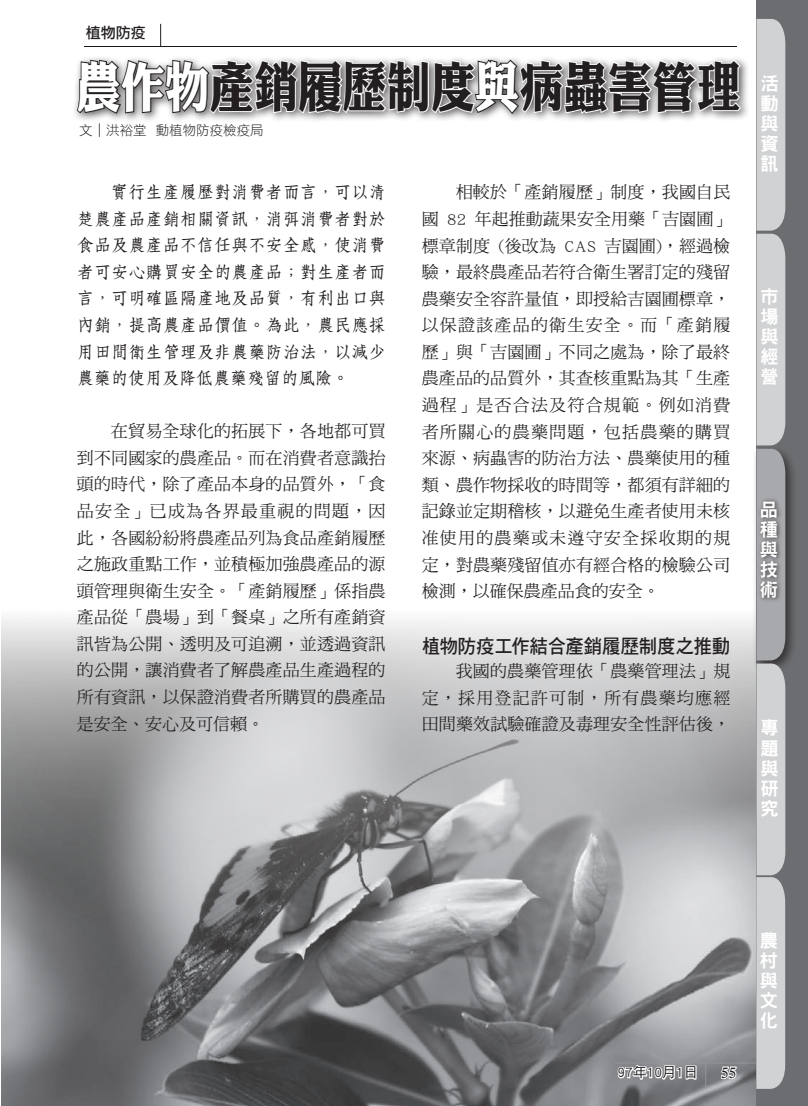
<style>
.page{position:relative;width:808px;height:1106px;background:#fff}
.page>*{position:absolute;margin:0;border:0;box-sizing:border-box;transform-origin:0 0}
.t1{font:54px "DF Li King Hei Std W8";color:#231f20;scale:.82 1}
.t2{font:19.5px "DF Hei Std W7";letter-spacing:-.015em;color:#231f20;scale:.95 1}
.t3{font:18.15px/20.1px "DF Hei Std W9";color:#fff;text-align:justify}
.t4{font:16.95px/26.5px "DF Ming Std W5";letter-spacing:.01em;color:#231f20;text-align:justify}
.t5{font:16.95px/26.5px "DF Fang Song Std W6";letter-spacing:.01em;color:#231f20;text-align:justify}
.t6{font:15px "DF Li Hei Std W5";color:#231f20}
.t7{font:15px "Calisto";color:#231f20}
.t8{font:13.95px "DF Hei Std W5";color:#231f20}
.t9{font:13.5px "DF Li Hei Std W3";color:#231f20}
.s1{color:#fff}
</style>
<div class="page">
<img style="left:1px;top:619px;width:755px;height:487px">
<svg style="left:616px;top:1053px;width:82px;height:30px"></svg>
<svg style="left:719px;top:1065px;width:19px;height:15px"></svg>
<hr style="left:615px;top:1062px;width:143px;height:1px;background:#939598">
<svg style="left:705px;top:1063px;width:1px;height:25px"></svg>
<div style="left:756px;top:0;width:52px;height:1106px;background:#6c6d70"></div>
<div style="left:752px;top:445px;width:46px;height:227px;background:#231f20;opacity:.75"></div>
<svg style="left:756px;top:19px;width:29px;height:1070px;background:#c6c7c9"></svg>
<div style="left:757px;top:497px;width:25px;height:105px;background:#231f20;opacity:.75"></div>
<svg style="left:160px;top:24px;width:1px;height:23px"></svg>
<div style="left:71px;top:53px;width:679px;height:69px;background:#231f20;opacity:.75"></div>
<svg style="left:76px;top:58px;width:666px;height:64px"></svg>
<p class="t6" style="left:86px;top:24px;width:61px">植物防疫</p>
<h1 class="t1" style="left:77px;top:57px;width:811px"><span class="s1">農作物</span>產銷履歷制度<span class="s1">與</span>病蟲害管理</h1>
<p class="t9" style="left:79px;top:123px;width:186px">文｜洪裕堂 動植物防疫檢疫局</p>
<p class="t5" style="left:77px;top:178px;width:310px;text-indent:34px">實行生產履歷對消費者而言，可以清楚農產品產銷相關資訊，消弭消費者對於食品及農產品不信任與不安全感，使消費者可安心購買安全的農產品；對生產者而言，可明確區隔產地及品質，有利出口與內銷，提高農產品價值。為此，農民應採用田間衛生管理及非農藥防治法，以減少農藥的使用及降低農藥殘留的風險。</p>
<p class="t4" style="left:77px;top:417px;width:310px;text-indent:34px">在貿易全球化的拓展下，各地都可買到不同國家的農產品。而在消費者意識抬頭的時代，除了產品本身的品質外，「食品安全」已成為各界最重視的問題，因此，各國紛紛將農產品列為食品產銷履歷之施政重點工作，並積極加強農產品的源頭管理與衛生安全。「產銷履歷」係指農產品從「農場」到「餐桌」之所有產銷資訊皆為公開、透明及可追溯，並透過資訊的公開，讓消費者了解農產品生產過程的所有資訊，以保證消費者所購買的農產品是安全、安心及可信賴。</p>
<p class="t4" style="left:422px;top:179px;width:310px;text-indent:34px">相較於「產銷履歷」制度，我國自民國 82 年起推動蔬果安全用藥「吉園圃」標章制度 (後改為 CAS 吉園圃)，經過檢驗，最終農產品若符合衛生署訂定的殘留農藥安全容許量值，即授給吉園圃標章，以保證該產品的衛生安全。而「產銷履歷」與「吉園圃」不同之處為，除了最終農產品的品質外，其查核重點為其「生產過程」是否合法及符合規範。例如消費者所關心的農藥問題，包括農藥的購買來源、病蟲害的防治方法、農藥使用的種類、農作物採收的時間等，都須有詳細的記錄並定期稽核，以避免生產者使用未核准使用的農藥或未遵守安全採收期的規定，對農藥殘留值亦有經合格的檢驗公司檢測，以確保農產品食的安全。</p>
<p class="t2" style="left:422px;top:635px;width:326px">植物防疫工作結合產銷履歷制度之推動</p>
<p class="t4" style="left:422px;top:657px;width:310px;text-indent:34px">我國的農藥管理依「農藥管理法」規定，採用登記許可制，所有農藥均應經田間藥效試驗確證及毒理安全性評估後，</p>
<p class="t3" style="left:760px;top:73px;width:19px">活動與資訊</p>
<p class="t3" style="left:760px;top:286px;width:19px">市場與經營</p>
<p class="t3" style="left:760px;top:498px;width:19px">品種與技術</p>
<p class="t3" style="left:760px;top:717px;width:19px">專題與研究</p>
<p class="t8" style="left:618px;top:1064px;width:82px">97年10月1日</p>
<p class="t7" style="left:721px;top:1064px;width:17px">55</p>
<p class="t3" style="left:760px;top:929px;width:19px">農村與文化</p>
<p class="t3" style="left:760px;top:932px;width:19px">活動</p>
<p class="t3" style="left:760px;top:992px;width:19px">資訊</p>
</div>
